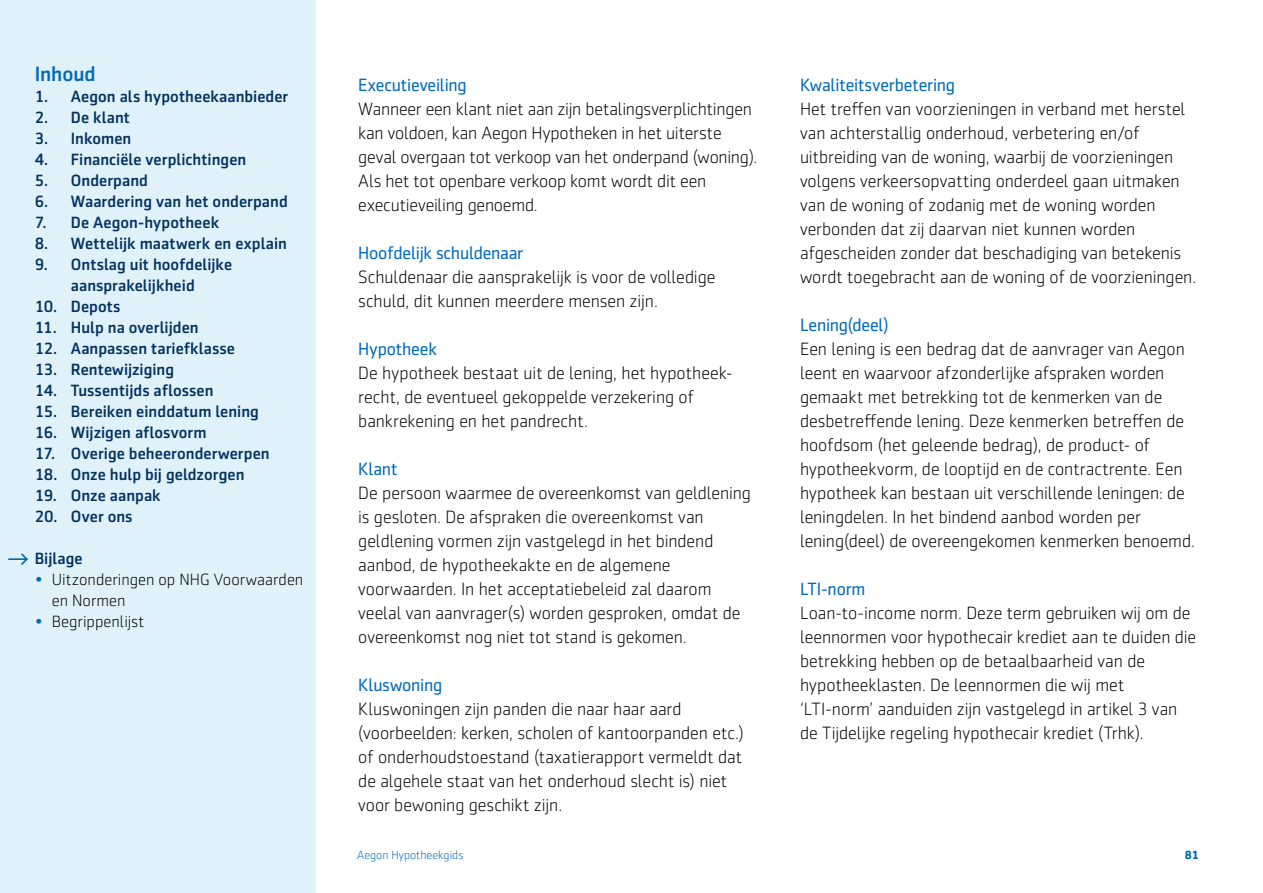
<style>
.page{position:relative;width:1263px;height:893px;background:#fff}
.page>*{position:absolute;margin:0;border:0;box-sizing:border-box;transform-origin:0 0}
.t1{font:500 21px "Sentico Sans DT";letter-spacing:-.005em;color:#0069b8}
.BODY_platte_tekst{font:300 18px/24px "Sentico Sans DT";letter-spacing:-.005em;color:#000}
.BODY_kopje_niveau_2{font:18px "Sentico Sans DT";letter-spacing:-.01em;color:#0069b8}
.t2{font:500 16.5px/21px "Sentico Sans DT";color:#03325f;text-align:center}
.t3{font:300 16.5px/21px "Sentico Sans DT";color:#000}
.t4{font:300 12px "Sentico Sans DT";color:#0069b8}
.t5{font:700 12px "Sentico Sans DT";color:#0069b8}
.s1{color:#0069b4}
</style>
<div class="page">
<div style="left:0;top:0;width:316px;height:893px;background:#e1f1fa"></div>
<svg style="left:21px;top:553px;width:6px;height:12px"></svg>
<hr style="left:8px;top:558px;width:20px;height:2px;background:#0069b8">
<p class="t1" style="left:35px;top:63px;width:63px">Inhoud</p>
<p class="t2" style="left:35px;top:86px;width:255px">1. Aegon als hypotheekaanbieder</p>
<p class="t2" style="left:35px;top:107px;width:97px">2. De klant</p>
<p class="t2" style="left:35px;top:128px;width:98px">3. Inkomen</p>
<p class="t2" style="left:35px;top:149px;width:213px">4. Financiële verplichtingen</p>
<p class="t2" style="left:35px;top:170px;width:115px">5. Onderpand</p>
<p class="t2" style="left:35px;top:191px;width:255px">6. Waardering van het onderpand</p>
<p class="t2" style="left:35px;top:212px;width:186px">7. De Aegon-hypotheek</p>
<p class="t2" style="left:35px;top:233px;width:254px">8. Wettelijk maatwerk en explain</p>
<p class="t2" style="left:35px;top:254px;width:199px">9. Ontslag uit hoofdelijke aansprakelijkheid</p>
<p class="t2" style="left:35px;top:296px;width:87px">10. Depots</p>
<p class="t2" style="left:35px;top:317px;width:165px">11. Hulp na overlijden</p>
<p class="t2" style="left:35px;top:338px;width:202px">12. Aanpassen tariefklasse</p>
<p class="t2" style="left:35px;top:359px;width:141px">13. Rentewijziging</p>
<p class="t2" style="left:35px;top:380px;width:180px">14. Tussentijds aflossen</p>
<p class="t2" style="left:35px;top:401px;width:226px">15. Bereiken einddatum lening</p>
<p class="t2" style="left:35px;top:422px;width:173px">16. Wijzigen aflosvorm</p>
<p class="t2" style="left:35px;top:443px;width:236px">17. Overige beheeronderwerpen</p>
<p class="t2" style="left:35px;top:464px;width:211px">18. Onze hulp bij geldzorgen</p>
<p class="t2" style="left:35px;top:485px;width:128px">19. Onze aanpak</p>
<p class="t2" style="left:35px;top:506px;width:99px">20. Over ons</p>
<p class="t2" style="left:35px;top:548px;width:49px">Bijlage</p>
<p class="t3" style="left:52px;top:570px;width:253px;text-indent:-17px"><span class="s1">•</span> Uitzonderingen op NHG Voorwaarden en Normen</p>
<p class="t3" style="left:35px;top:612px;width:111px"><span class="s1">•</span> Begrippenlijst</p>
<p class="BODY_kopje_niveau_2" style="left:358px;top:75px;width:110px">Executieveiling</p>
<p class="BODY_platte_tekst" style="left:358px;top:97px;width:401px">Wanneer een klant niet aan zijn betalingsverplichtingen kan voldoen, kan Aegon Hypotheken in het uiterste geval overgaan tot verkoop van het onderpand (woning).<br>Als het tot openbare verkoop komt wordt dit een executieveiling genoemd.</p>
<p class="BODY_kopje_niveau_2" style="left:358px;top:243px;width:166px">Hoofdelijk schuldenaar</p>
<p class="BODY_platte_tekst" style="left:358px;top:265px;width:359px">Schuldenaar die aansprakelijk is voor de volledige schuld, dit kunnen meerdere mensen zijn.</p>
<p class="BODY_kopje_niveau_2" style="left:358px;top:339px;width:80px">Hypotheek</p>
<p class="BODY_platte_tekst" style="left:358px;top:361px;width:374px">De hypotheek bestaat uit de lening, het hypotheek&shy;recht, de eventueel gekoppelde verzekering of bankrekening en het pandrecht.</p>
<p class="BODY_kopje_niveau_2" style="left:358px;top:459px;width:41px">Klant</p>
<p class="BODY_platte_tekst" style="left:358px;top:481px;width:394px">De persoon waarmee de overeenkomst van geldlening is gesloten. De afspraken die overeenkomst van geldlening vormen zijn vastgelegd in het bindend aanbod, de hypotheekakte en de algemene voorwaarden. In het acceptatiebeleid zal daarom veelal van aanvrager(s) worden gesproken, omdat de overeenkomst nog niet tot stand is gekomen.</p>
<p class="BODY_kopje_niveau_2" style="left:358px;top:675px;width:86px">Kluswoning</p>
<p class="BODY_platte_tekst" style="left:358px;top:697px;width:387px">Kluswoningen zijn panden die naar haar aard (voorbeelden: kerken, scholen of kantoorpanden etc.) of onderhoudstoestand (taxatierapport vermeldt dat de algehele staat van het onderhoud slecht is) niet voor bewoning geschikt zijn.</p>
<p class="BODY_kopje_niveau_2" style="left:800px;top:75px;width:157px">Kwaliteitsverbetering</p>
<p class="BODY_platte_tekst" style="left:800px;top:97px;width:398px">Het treffen van voorzieningen in verband met herstel van achterstallig onderhoud, verbetering en/of uitbreiding van de woning, waarbij de voorzieningen volgens verkeersopvatting onderdeel gaan uitmaken van de woning of zodanig met de woning worden verbonden dat zij daarvan niet kunnen worden afgescheiden zonder dat beschadiging van betekenis wordt toegebracht aan de woning of de voorzieningen.</p>
<p class="BODY_kopje_niveau_2" style="left:800px;top:315px;width:90px">Lening(deel)</p>
<p class="BODY_platte_tekst" style="left:800px;top:337px;width:397px">Een lening is een bedrag dat de aanvrager van Aegon leent en waarvoor afzonderlijke afspraken worden gemaakt met betrekking tot de kenmerken van de desbetreffende lening. Deze kenmerken betreffen de hoofdsom (het geleende bedrag), de product- of hypotheekvorm, de looptijd en de contractrente. Een hypotheek kan bestaan uit verschillende leningen: de leningdelen. In het bindend aanbod worden per lening(deel) de overeengekomen kenmerken benoemd.</p>
<p class="BODY_kopje_niveau_2" style="left:800px;top:579px;width:67px">LTI-norm</p>
<p class="BODY_platte_tekst" style="left:800px;top:601px;width:398px">Loan-to-income norm. Deze term gebruiken wij om de leennormen voor hypothecair krediet aan te duiden die betrekking hebben op de betaalbaarheid van de hypotheeklasten. De leennormen die wij met ‘LTI-norm’ aanduiden zijn vastgelegd in artikel 3 van de Tijdelijke regeling hypothecair krediet (Trhk).</p>
<p class="t4" style="left:357px;top:848px;width:108px">Aegon Hypotheekgids</p>
<p class="t5" style="left:1185px;top:847px;width:16px">81</p>
</div>
